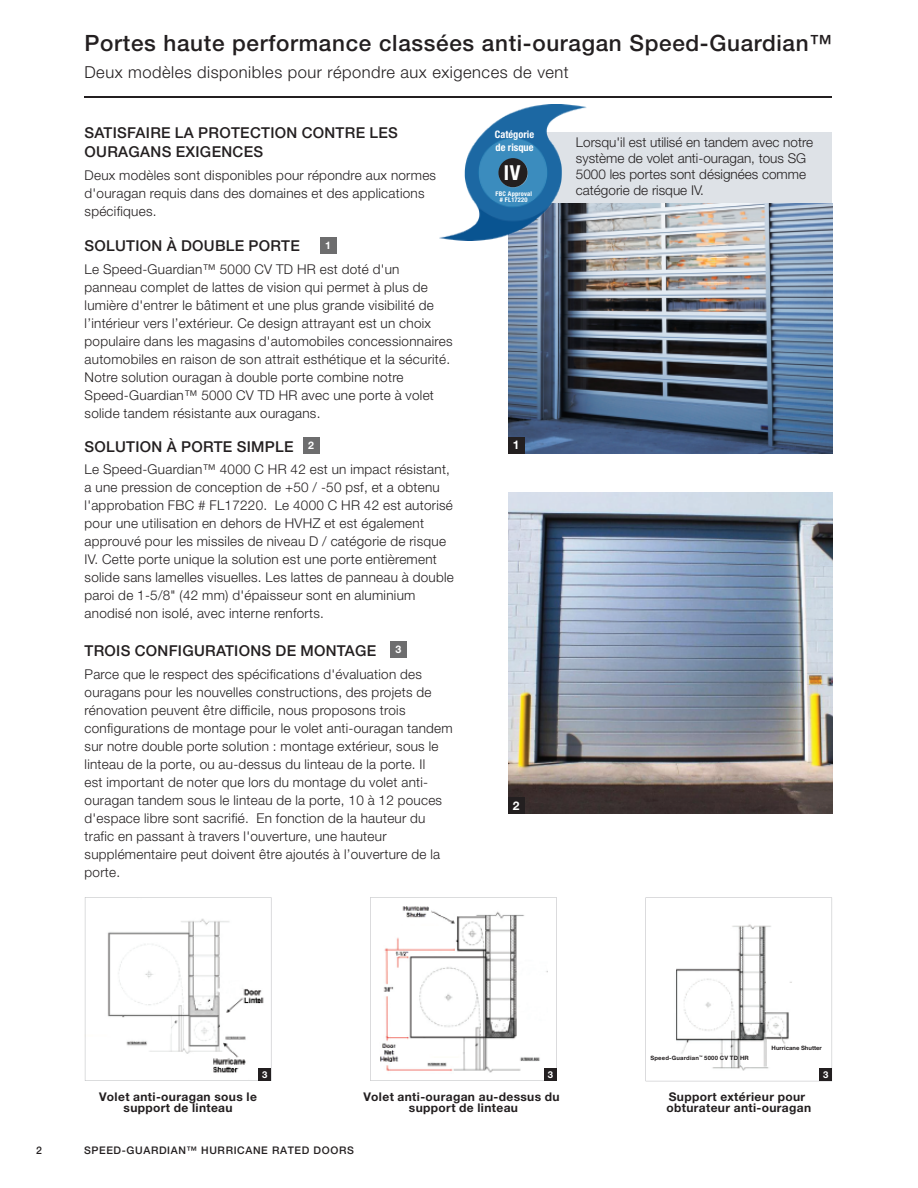
<style>
.page{position:relative;width:918px;height:1188px;background:#fff}
.page>*{position:absolute;margin:0;border:0;box-sizing:border-box;transform-origin:0 0}
.t1{font:500 22.5px "Hoermann Helvetica Neue";letter-spacing:.03em;color:#231f20}
.t2{font:700 condensed 20.7px "Hoermann Helvetica Neue";color:#fff}
.t3{font:300 16.5px "Hoermann Helvetica Neue";letter-spacing:.03em;color:#231f20}
.t4{font:500 15px/19.5px "Hoermann Helvetica Neue";letter-spacing:.02em;color:#231f20}
.t5{font:300 13.5px/18px "Hoermann Helvetica Neue";letter-spacing:.02em;color:#231f20}
.t6{font:300 13.5px/16.2px "Hoermann Helvetica Neue";color:#231f20}
.t7{font:700 12px/10.9px "Hoermann Helvetica Neue";letter-spacing:.03em;color:#231f20;text-align:center}
.t8{font:700 12px "Hoermann Helvetica Neue";color:#fff}
.t9{font:500 10.5px "Hoermann Helvetica Neue";letter-spacing:.06em;color:#231f20}
.t10{font:700 10.5px "Hoermann Helvetica Neue";color:#fff}
.t11{font:700 condensed 10.35px/12.5px "Hoermann Helvetica Neue";color:#fff}
.t12{font:700 9.45px "Hoermann Helvetica Neue";color:#fff}
.t13{font:700 condensed 6.45px/6.4px "Hoermann Helvetica Neue";letter-spacing:.03em;color:#fff;text-align:center}
.t14{font:700 6px "Hoermann Helvetica Neue";letter-spacing:.03em;color:#231f20}
.t15{font:700 6px "Hoermann Helvetica Neue";color:#231f20}
</style>
<div class="page">
<hr style="left:85px;top:96px;width:747px;height:1px;background:#231f20">
<div style="left:510px;top:132px;width:322px;height:72px;background:#dee2e7"></div>
<div style="left:320px;top:238px;width:16px;height:16px;background:#6d6d6e"></div>
<div style="left:303px;top:438px;width:16px;height:16px;background:#6d6d6e"></div>
<div style="left:390px;top:642px;width:17px;height:16px;background:#6d6d6e"></div>
<img style="left:508px;top:204px;width:324px;height:249px">
<img style="left:439px;top:104px;width:148px;height:137px">
<div style="left:498px;top:158px;width:30px;height:29px;background:#231f20;border-radius:50%"></div>
<div style="left:508px;top:437px;width:16px;height:16px;background:#231f20"></div>
<img style="left:508px;top:493px;width:324px;height:321px">
<div style="left:508px;top:798px;width:16px;height:16px;background:#231f20"></div>
<svg style="left:85px;top:897px;width:186px;height:184px"></svg>
<div style="left:259px;top:1068px;width:12px;height:13px;background:#231f20"></div>
<svg style="left:370px;top:897px;width:187px;height:184px"></svg>
<img style="left:380px;top:902px;width:167px;height:174px">
<div style="left:544px;top:1068px;width:13px;height:13px;background:#231f20"></div>
<svg style="left:646px;top:898px;width:186px;height:183px"></svg>
<img style="left:649px;top:903px;width:171px;height:175px">
<div style="left:819px;top:1068px;width:13px;height:13px;background:#231f20"></div>
<h1 class="t1" style="left:85px;top:27px;width:749px">Portes haute performance classées anti-ouragan Speed-Guardian™</h1>
<p class="t3" style="left:85px;top:61px;width:486px">Deux modèles disponibles pour répondre aux exigences de vent</p>
<p class="t4" style="left:85px;top:122px;width:315px">SATISFAIRE LA PROTECTION CONTRE LES<br>OURAGANS EXIGENCES</p>
<p class="t5" style="left:85px;top:166px;width:353px">Deux modèles sont disponibles pour répondre aux normes d'ouragan requis dans des domaines et des applications spécifiques.</p>
<p class="t4" style="left:85px;top:235px;width:217px">SOLUTION À DOUBLE PORTE</p>
<p class="t5" style="left:85px;top:259px;width:369px">Le Speed-Guardian™ 5000 CV TD HR est doté d'un panneau complet de lattes de vision qui permet à plus de lumière d'entrer le bâtiment et une plus grande visibilité de l’intérieur vers l’extérieur. Ce design attrayant est un choix populaire dans les magasins d'automobiles concessionnaires automobiles en raison de son attrait esthétique et la sécurité.<br>Notre solution ouragan à double porte combine notre Speed-Guardian™ 5000 CV TD HR avec une porte à volet solide tandem résistante aux ouragans.</p>
<p class="t10" style="left:325px;top:238px;width:7px">1</p>
<p class="t4" style="left:85px;top:436px;width:210px">SOLUTION À PORTE SIMPLE</p>
<p class="t5" style="left:85px;top:460px;width:371px">Le Speed-Guardian™ 4000 C HR 42 est un impact résistant, a une pression de conception de +50 / -50 psf, et a obtenu l'approbation FBC # FL17220. Le 4000 C HR 42 est autorisé pour une utilisation en dehors de HVHZ et est également approuvé pour les missiles de niveau D / catégorie de risque IV. Cette porte unique la solution est une porte entièrement solide sans lamelles visuelles. Les lattes de panneau à double paroi de 1-5/8" (42 mm) d'épaisseur sont en aluminium anodisé non isolé, avec interne renforts.</p>
<p class="t10" style="left:308px;top:438px;width:7px">2</p>
<p class="t4" style="left:85px;top:640px;width:293px">TROIS CONFIGURATIONS DE MONTAGE</p>
<p class="t5" style="left:85px;top:665px;width:370px">Parce que le respect des spécifications d'évaluation des ouragans pour les nouvelles constructions, des projets de rénovation peuvent être difficile, nous proposons trois configurations de montage pour le volet anti-ouragan tandem sur notre double porte solution : montage extérieur, sous le linteau de la porte, ou au-dessus du linteau de la porte. Il<br>est important de noter que lors du montage du volet anti&shy;ouragan tandem sous le linteau de la porte, 10 à 12 pouces d'espace libre sont sacrifié. En fonction de la hauteur du trafic en passant à travers l'ouverture, une hauteur supplémentaire peut doivent être ajoutés à l’ouverture de la porte.</p>
<p class="t10" style="left:396px;top:642px;width:7px">3</p>
<p class="t11" style="left:495px;top:128px;width:41px">Catégorie de risque</p>
<p class="t13" style="left:496px;top:190px;width:38px">FBC Approval # FL17220</p>
<h2 class="t2" style="left:504px;top:159px;width:18px">IV</h2>
<p class="t8" style="left:513px;top:436px;width:8px">1</p>
<p class="t8" style="left:513px;top:797px;width:8px">2</p>
<p class="t6" style="left:576px;top:133px;width:239px">Lorsqu'il est utilisé en tandem avec notre système de volet anti-ouragan, tous SG 5000 les portes sont désignées comme catégorie de risque IV.</p>
<p class="t12" style="left:262px;top:1067px;width:7px">3</p>
<p class="t12" style="left:548px;top:1067px;width:7px">3</p>
<p class="t14" style="left:650px;top:1054px;width:100px">Speed-Guardian<sup>™</sup> 5000 CV TD HR</p>
<p class="t15" style="left:772px;top:1044px;width:52px">Hurricane Shutter</p>
<p class="t12" style="left:823px;top:1068px;width:7px">3</p>
<p class="t7" style="left:99px;top:1090px;width:159px">Volet anti-ouragan sous le support de linteau</p>
<p class="t7" style="left:364px;top:1090px;width:198px">Volet anti-ouragan au-dessus du support de linteau</p>
<p class="t7" style="left:666px;top:1090px;width:146px;text-align:left">Support extérieur pour obturateur anti-ouragan</p>
<p class="t9" style="left:36px;top:1143px;width:7px">2</p>
<p class="t9" style="left:84px;top:1143px;width:271px">SPEED-GUARDIAN™ HURRICANE RATED DOORS</p>
</div>
